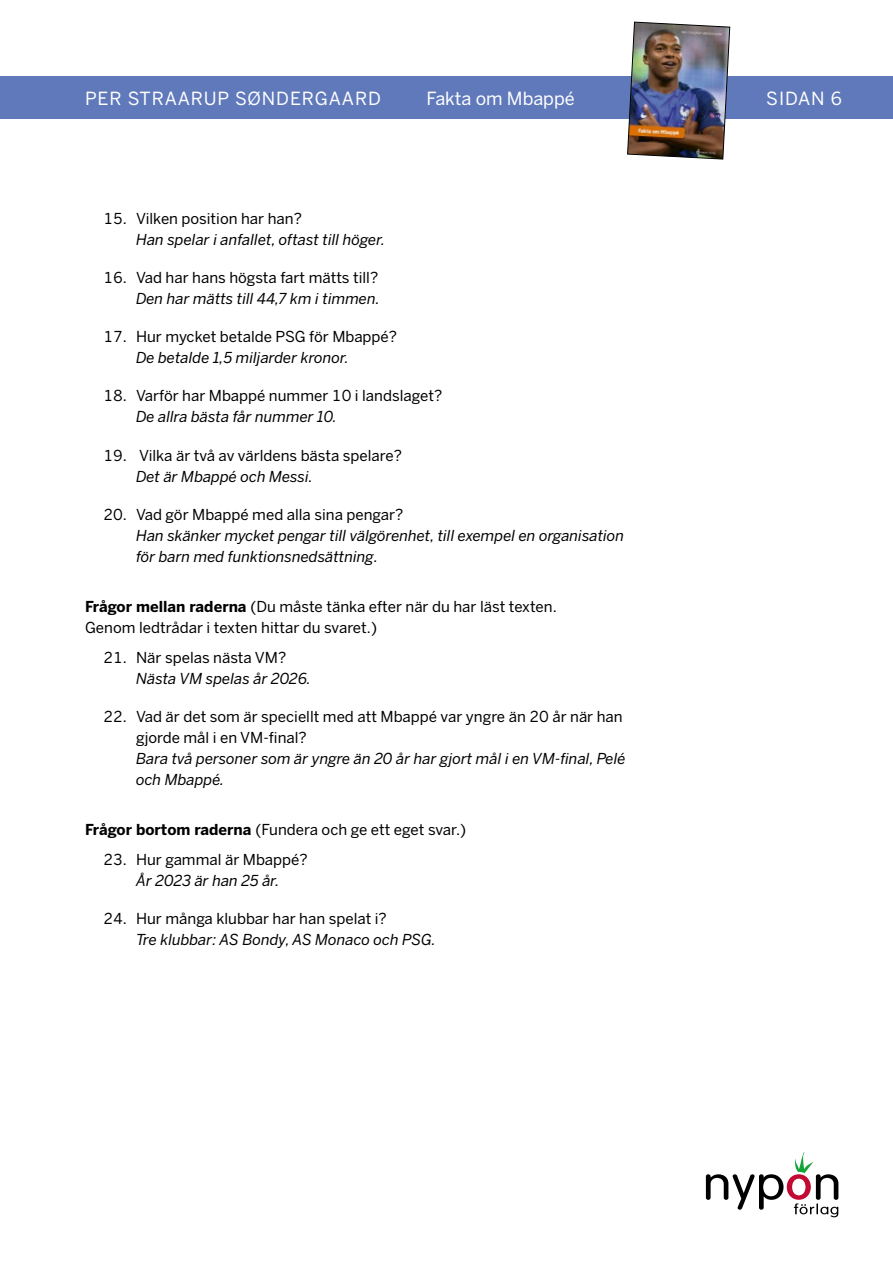
<style>
.page{position:relative;width:893px;height:1263px;background:#fff}
.page>*{position:absolute;margin:0;border:0;box-sizing:border-box;transform-origin:0 0}
.t1{font:18px "Benton Sans";letter-spacing:.04em;color:#fff}
.t2{font:18px "Benton Sans";color:#fff}
.t3{font:15px/21px "Benton Sans";color:#000}
.t4{font:italic 15px/21px "Benton Sans";color:#000}
.s1{font-weight:700}
</style>
<div class="page">
<svg style="left:706px;top:1152px;width:132px;height:65px"></svg>
<div style="left:0;top:77px;width:893px;height:42px;background:#6079bb"></div>
<img style="left:627px;top:21px;width:103px;height:139px">
<p class="t1" style="left:85px;top:87px;width:297px">PER STRAARUP SØNDERGAARD</p>
<p class="t2" style="left:426px;top:87px;width:150px">Fakta om Mbappé</p>
<p class="t1" style="left:766px;top:87px;width:77px">SIDAN 6</p>
<p class="t3" style="left:103px;top:209px;width:200px">15. Vilken position har han?</p>
<p class="t4" style="left:136px;top:230px;width:250px">Han spelar i anfallet, oftast till höger.</p>
<p class="t3" style="left:103px;top:268px;width:276px">16. Vad har hans högsta fart mätts till?</p>
<p class="t4" style="left:136px;top:289px;width:245px">Den har mätts till 44,7 km i timmen.</p>
<p class="t3" style="left:103px;top:327px;width:295px">17. Hur mycket betalde PSG för Mbappé?</p>
<p class="t4" style="left:136px;top:348px;width:214px">De betalde 1,5 miljarder kronor.</p>
<p class="t3" style="left:103px;top:386px;width:340px">18. Varför har Mbappé nummer 10 i landslaget?</p>
<p class="t4" style="left:136px;top:407px;width:202px">De allra bästa får nummer 10.</p>
<p class="t3" style="left:103px;top:445px;width:300px">19. Vilka är två av världens bästa spelare?</p>
<p class="t4" style="left:136px;top:466px;width:178px">Det är Mbappé och Messi.</p>
<p class="t3" style="left:103px;top:504px;width:301px">20. Vad gör Mbappé med alla sina pengar?</p>
<p class="t4" style="left:136px;top:525px;width:490px">Han skänker mycket pengar till välgörenhet, till exempel en organisation för barn med funktionsnedsättning.</p>
<p class="t3" style="left:85px;top:596px;width:473px"><span class="s1">Frågor mellan raderna</span> (Du måste tänka efter när du har läst texten.<br>Genom ledtrådar i texten hittar du svaret.)</p>
<p class="t3" style="left:103px;top:647px;width:184px">21. När spelas nästa VM?</p>
<p class="t4" style="left:136px;top:668px;width:176px">Nästa VM spelas år 2026.</p>
<p class="t3" style="left:136px;top:706px;width:488px;text-indent:-33px">22. Vad är det som är speciellt med att Mbappé var yngre än 20 år när han gjorde mål i en VM-final?</p>
<p class="t4" style="left:136px;top:748px;width:491px">Bara två personer som är yngre än 20 år har gjort mål i en VM-final, Pelé och Mbappé.</p>
<p class="t3" style="left:85px;top:819px;width:383px"><span class="s1">Frågor bortom raderna</span> (Fundera och ge ett eget svar.)</p>
<p class="t3" style="left:103px;top:849px;width:206px">23. Hur gammal är Mbappé?</p>
<p class="t4" style="left:136px;top:870px;width:145px">År 2023 är han 25 år.</p>
<p class="t3" style="left:103px;top:908px;width:285px">24. Hur många klubbar har han spelat i?</p>
<p class="t4" style="left:136px;top:929px;width:301px">Tre klubbar: AS Bondy, AS Monaco och PSG.</p>
</div>
